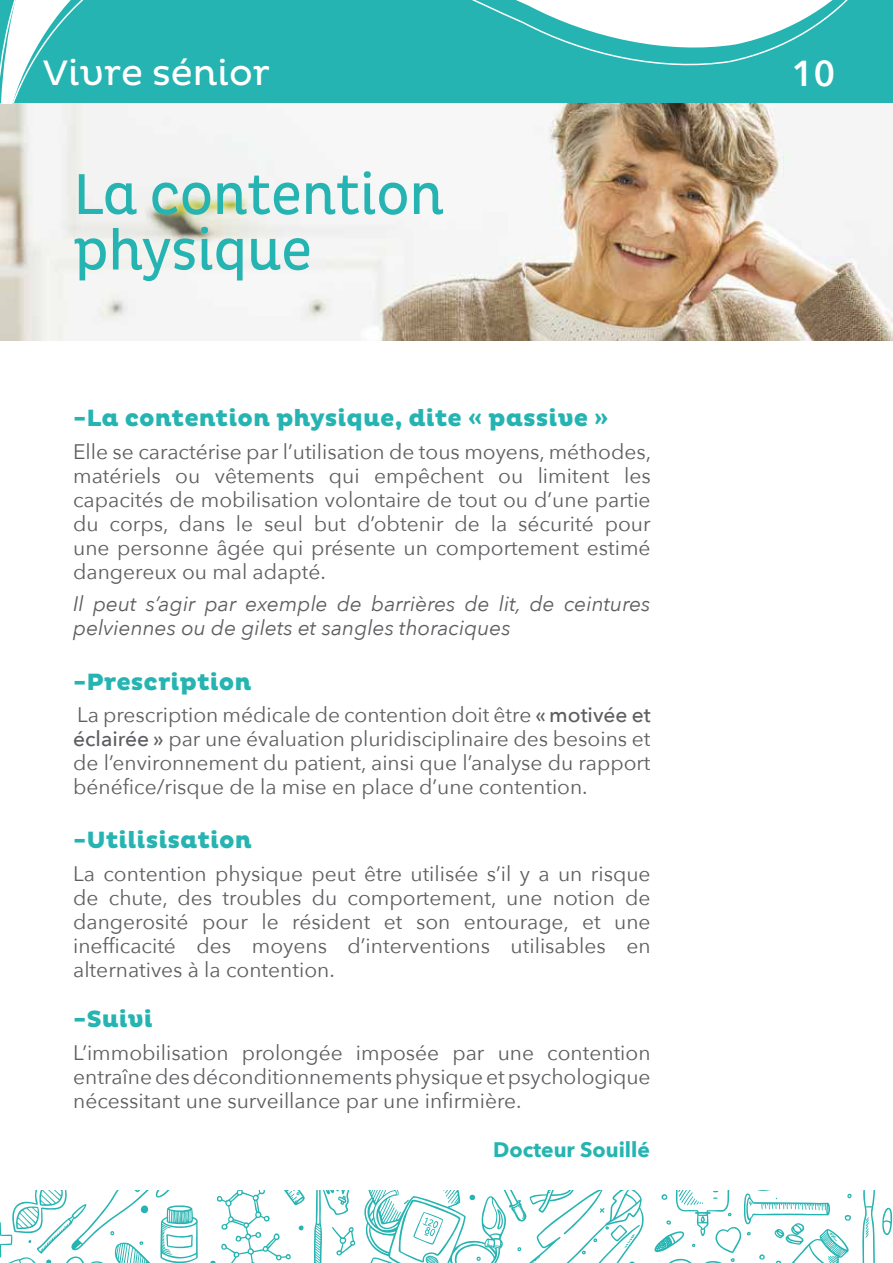
<style>
.page{position:relative;width:893px;height:1263px;background:#fff}
.page>*{position:absolute;margin:0;border:0;box-sizing:border-box;transform-origin:0 0}
.t1{font:58.5px/55.5px "Pluto Cond";letter-spacing:-.01em;color:#25b4b1}
.t2{font:36px "Pluto";color:#fff}
.t3{font:600 36px "Avenir Next";color:#fff}
.t4{font:800 24px "Pluto";color:#25b4b1}
.t5{font:21px/24px "Avenir Next";color:#5e5d61;text-align:justify}
.t6{font:italic 21px/24px "Avenir Next";color:#5e5d61}
.t7{font:700 21px "Avenir Next";color:#25b4b1}
.s1{font-weight:500}
</style>
<div class="page">
<img style="left:0;top:102px;width:893px;height:238px">
<svg style="left:0;top:0;width:881px;height:102px"></svg>
<svg style="left:862px;top:1190px;width:31px;height:73px"></svg>
<svg style="left:654px;top:1190px;width:198px;height:73px"></svg>
<svg style="left:0;top:1190px;width:644px;height:73px"></svg>
<h2 class="t2" style="left:43px;top:52px;width:229px">Vivre sénior</h2>
<h2 class="t3" style="left:792px;top:42px;width:45px">10</h2>
<h1 class="t1" style="left:73px;top:167px;width:372px">La contention physique</h1>
<p class="t4" style="left:73px;top:404px;width:537px">-La contention physique, dite « passive »</p>
<p class="t5" style="left:73px;top:438px;width:580px">Elle se caractérise par l’utilisation de tous moyens, méthodes, matériels ou vêtements qui empêchent ou limitent les capacités de mobilisation volontaire de tout ou d’une partie du corps, dans le seul but d’obtenir de la sécurité pour une personne âgée qui présente un comportement estimé dangereux ou mal adapté.</p>
<p class="t6" style="left:73px;top:591px;width:579px">Il peut s’agir par exemple de barrières de lit, de ceintures pelviennes ou de gilets et sangles thoraciques</p>
<p class="t4" style="left:73px;top:668px;width:180px">-Prescription</p>
<p class="t5" style="left:73px;top:702px;width:579px">La prescription médicale de contention doit être <span class="s1">« motivée et éclairée »</span> par une évaluation pluridisciplinaire des besoins et de l’environnement du patient, ainsi que l’analyse du rapport bénéfice/risque de la mise en place d’une contention.</p>
<p class="t4" style="left:73px;top:826px;width:180px">-Utilisisation</p>
<p class="t5" style="left:73px;top:861px;width:579px">La contention physique peut être utilisée s’il y a un risque de chute, des troubles du comportement, une notion de dangerosité pour le résident et son entourage, et une inefficacité des moyens d’interventions utilisables en alternatives à la contention.</p>
<p class="t4" style="left:73px;top:1005px;width:81px">-Suivi</p>
<p class="t5" style="left:73px;top:1039px;width:579px">L’immobilisation prolongée imposée par une contention entraîne des déconditionnements physique et psychologique nécessitant une surveillance par une infirmière.</p>
<p class="t7" style="left:493px;top:1131px;width:158px">Docteur Souillé</p>
</div>
